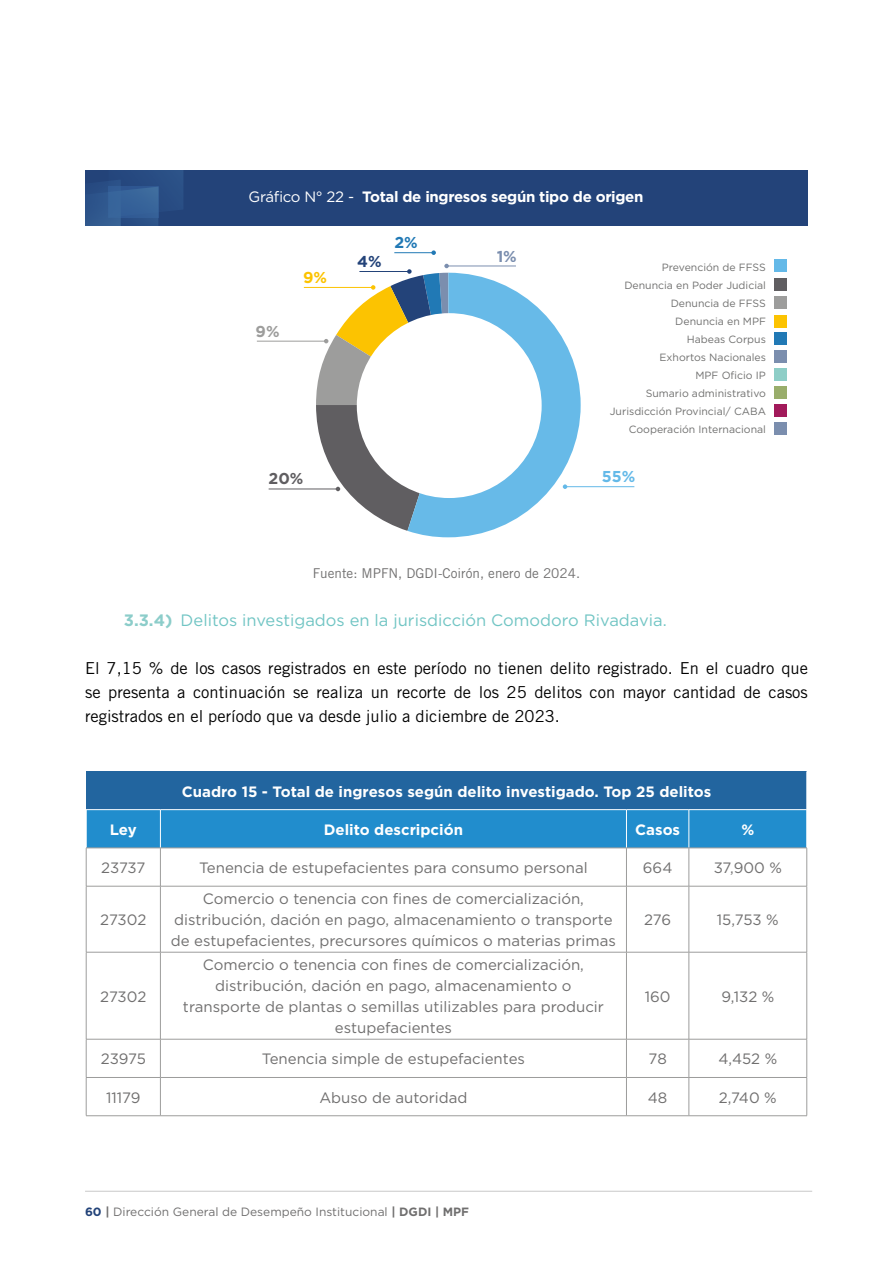
<style>
.page{position:relative;width:893px;height:1263px;background:#fff}
.page>*{position:absolute;margin:0;border:0;box-sizing:border-box;transform-origin:0 0}
.t1{font:16.5px/24px "Trade Gothic LT Std";color:#000;text-align:justify}
.t2{font:16.5px "Gotham";color:#71c5c4}
.t3{font:700 15.75px "Gotham";color:#234379}
.t4{font:700 15.75px "Gotham";color:#605e61}
.t5{font:700 15.75px "Gotham";color:#64b9e8}
.t6{font:700 15.75px "Gotham";color:#fcc301}
.t7{font:700 15.75px "Gotham";color:#9d9d9c}
.t8{font:700 15.75px "Gotham";color:#2179b5}
.t9{font:15px/21px "Gotham";color:#706f6f;text-align:center}
.t10{font:700 15px "Gotham";color:#fff}
.t11{font:700 15px "Gotham";letter-spacing:-.02em;color:#fff}
.t12{font:13.5px "Trade Gothic LT Std";color:#706f6f}
.t13{font:12px "Gotham";color:#706f6f}
.t14{font:10.5px/18px "Gotham";color:#70706f;text-align:right}
.s1{font-weight:400}
.s2{font-weight:700;color:#8ccdca}
.s3{font-weight:700;color:#234379}
.s4{font-weight:700}
</style>
<div class="page">
<hr style="left:85px;top:1191px;width:727px;height:1px;background:#c8c8c8">
<div style="left:85px;top:170px;width:723px;height:56px;background:#234379"></div>
<svg style="left:85px;top:170px;width:98px;height:55px"></svg>
<svg style="left:408px;top:273px;width:173px;height:264px;fill:#67bae8"></svg>
<hr style="left:565px;top:486px;width:69px;height:1px;background:#64b9e8">
<svg style="left:563px;top:484px;width:4px;height:5px"></svg>
<hr style="left:304px;top:287px;width:69px;height:1px;background:#fcc301">
<hr style="left:257px;top:341px;width:69px;height:1px;background:#9d9d9c">
<hr style="left:269px;top:489px;width:69px;height:1px;background:#605e61">
<hr style="left:446px;top:266px;width:70px;height:1px;background:#234379">
<svg style="left:316px;top:264px;width:133px;height:267px"></svg>
<hr style="left:394px;top:252px;width:40px;height:1px;background:#2179b5">
<svg style="left:431px;top:250px;width:5px;height:5px"></svg>
<div style="left:357px;top:313px;width:185px;height:185px;background:#fff;border-radius:50%"></div>
<div style="left:774px;top:259px;width:13px;height:13px;background:#64b9e8"></div>
<div style="left:774px;top:315px;width:13px;height:12px;background:#fcc301"></div>
<div style="left:774px;top:278px;width:13px;height:13px;background:#605e61"></div>
<div style="left:774px;top:297px;width:13px;height:12px;background:#9d9d9c"></div>
<div style="left:774px;top:332px;width:13px;height:13px;background:#2179b5"></div>
<div style="left:774px;top:350px;width:13px;height:13px;background:#7b8eae"></div>
<div style="left:774px;top:368px;width:13px;height:13px;background:#8ecec7"></div>
<div style="left:774px;top:386px;width:13px;height:13px;background:#99ad6b"></div>
<div style="left:774px;top:405px;width:13px;height:12px;background:#a21a5b"></div>
<div style="left:774px;top:422px;width:13px;height:13px;background:#7b8eae"></div>
<div style="left:86px;top:771px;width:721px;height:39px;background:#22659f"></div>
<div style="left:87px;top:810px;width:719px;height:38px;background:#218dcd"></div>
<hr style="left:806px;top:771px;width:1px;height:38px;background:#fff">
<hr style="left:160px;top:810px;width:1px;height:38px;background:#fff">
<hr style="left:626px;top:810px;width:1px;height:38px;background:#fff">
<hr style="left:689px;top:810px;width:1px;height:38px;background:#fff">
<hr style="left:86px;top:809px;width:74px;height:1px;background:#fff">
<hr style="left:160px;top:809px;width:466px;height:1px;background:#fff">
<hr style="left:626px;top:809px;width:63px;height:1px;background:#fff">
<hr style="left:689px;top:809px;width:118px;height:1px;background:#fff">
<hr style="left:86px;top:848px;width:74px;height:1px;background:#9d9d9c">
<hr style="left:86px;top:848px;width:1px;height:38px;background:#9d9d9c">
<hr style="left:160px;top:848px;width:466px;height:1px;background:#9d9d9c">
<hr style="left:160px;top:848px;width:1px;height:38px;background:#9d9d9c">
<hr style="left:626px;top:848px;width:63px;height:1px;background:#9d9d9c">
<hr style="left:626px;top:848px;width:1px;height:38px;background:#9d9d9c">
<hr style="left:689px;top:848px;width:118px;height:1px;background:#9d9d9c">
<hr style="left:689px;top:848px;width:1px;height:38px;background:#9d9d9c">
<hr style="left:806px;top:848px;width:1px;height:38px;background:#9d9d9c">
<hr style="left:86px;top:886px;width:74px;height:1px;background:#9d9d9c">
<hr style="left:86px;top:886px;width:1px;height:66px;background:#9d9d9c">
<hr style="left:160px;top:886px;width:466px;height:1px;background:#9d9d9c">
<hr style="left:160px;top:886px;width:1px;height:66px;background:#9d9d9c">
<hr style="left:626px;top:886px;width:63px;height:1px;background:#9d9d9c">
<hr style="left:626px;top:886px;width:1px;height:66px;background:#9d9d9c">
<hr style="left:689px;top:886px;width:118px;height:1px;background:#9d9d9c">
<hr style="left:689px;top:886px;width:1px;height:66px;background:#9d9d9c">
<hr style="left:806px;top:886px;width:1px;height:66px;background:#9d9d9c">
<hr style="left:86px;top:952px;width:74px;height:1px;background:#9d9d9c">
<hr style="left:86px;top:952px;width:1px;height:87px;background:#9d9d9c">
<hr style="left:160px;top:952px;width:466px;height:1px;background:#9d9d9c">
<hr style="left:160px;top:952px;width:1px;height:87px;background:#9d9d9c">
<hr style="left:626px;top:952px;width:63px;height:1px;background:#9d9d9c">
<hr style="left:626px;top:952px;width:1px;height:87px;background:#9d9d9c">
<hr style="left:689px;top:952px;width:118px;height:1px;background:#9d9d9c">
<hr style="left:689px;top:952px;width:1px;height:87px;background:#9d9d9c">
<hr style="left:806px;top:952px;width:1px;height:87px;background:#9d9d9c">
<hr style="left:86px;top:1039px;width:74px;height:1px;background:#9d9d9c">
<hr style="left:86px;top:1039px;width:1px;height:38px;background:#9d9d9c">
<hr style="left:160px;top:1039px;width:466px;height:1px;background:#9d9d9c">
<hr style="left:160px;top:1039px;width:1px;height:38px;background:#9d9d9c">
<hr style="left:626px;top:1039px;width:63px;height:1px;background:#9d9d9c">
<hr style="left:626px;top:1039px;width:1px;height:38px;background:#9d9d9c">
<hr style="left:689px;top:1039px;width:118px;height:1px;background:#9d9d9c">
<hr style="left:689px;top:1039px;width:1px;height:38px;background:#9d9d9c">
<hr style="left:806px;top:1039px;width:1px;height:38px;background:#9d9d9c">
<hr style="left:86px;top:1077px;width:74px;height:1px;background:#9d9d9c">
<hr style="left:86px;top:1078px;width:1px;height:37px;background:#9d9d9c">
<hr style="left:160px;top:1077px;width:466px;height:1px;background:#9d9d9c">
<hr style="left:160px;top:1078px;width:1px;height:37px;background:#9d9d9c">
<hr style="left:626px;top:1077px;width:63px;height:1px;background:#9d9d9c">
<hr style="left:626px;top:1078px;width:1px;height:37px;background:#9d9d9c">
<hr style="left:689px;top:1077px;width:118px;height:1px;background:#9d9d9c">
<hr style="left:689px;top:1078px;width:1px;height:37px;background:#9d9d9c">
<hr style="left:806px;top:1078px;width:1px;height:37px;background:#9d9d9c">
<hr style="left:86px;top:1115px;width:74px;height:1px;background:#9d9d9c">
<hr style="left:160px;top:1115px;width:466px;height:1px;background:#9d9d9c">
<hr style="left:626px;top:1115px;width:63px;height:1px;background:#9d9d9c">
<hr style="left:689px;top:1115px;width:118px;height:1px;background:#9d9d9c">
<p class="t11" style="left:249px;top:187px;width:396px"><span class="s1">Gráfico N° 22 -</span> Total de ingresos según tipo de origen</p>
<p class="t7" style="left:256px;top:321px;width:25px">9%</p>
<p class="t6" style="left:303px;top:267px;width:25px">9%</p>
<p class="t8" style="left:394px;top:232px;width:25px">2%</p>
<p class="t3" style="left:357px;top:251px;width:26px">4%</p>
<p class="t3" style="left:497px;top:246px;width:22px">1%</p>
<p class="t14" style="left:610px;top:258px;width:158px">Prevención de FFSS<br>Denuncia en Poder Judicial<br>Denuncia de FFSS<br>Denuncia en MPF<br>Habeas Corpus<br>Exhortos Nacionales<br>MPF Oficio IP<br>Sumario administrativo<br>Jurisdicción Provincial/ CABA<br>Cooperación Internacional</p>
<p class="t4" style="left:269px;top:468px;width:36px">20%</p>
<p class="t5" style="left:602px;top:466px;width:35px">55%</p>
<p class="t12" style="left:313px;top:565px;width:269px">Fuente: MPFN, DGDI-Coirón, enero de 2024.</p>
<p class="t2" style="left:124px;top:610px;width:544px"><span class="s2">3.3.4)</span> Delitos investigados en la jurisdicción Comodoro Rivadavia.</p>
<p class="t1" style="left:85px;top:656px;width:724px">El 7,15 % de los casos registrados en este período no tienen delito registrado. En el cuadro que se presenta a continuación se realiza un recorte de los 25 delitos con mayor cantidad de casos registrados en el período que va desde julio a diciembre de 2023.</p>
<p class="t10" style="left:182px;top:781px;width:531px">Cuadro 15 - Total de ingresos según delito investigado. Top 25 delitos</p>
<p class="t10" style="left:110px;top:819px;width:28px">Ley</p>
<p class="t10" style="left:324px;top:819px;width:141px">Delito descripción</p>
<p class="t10" style="left:635px;top:819px;width:46px">Casos</p>
<p class="t10" style="left:741px;top:819px;width:14px">%</p>
<p class="t9" style="left:101px;top:857px;width:46px">23737</p>
<p class="t9" style="left:199px;top:857px;width:390px">Tenencia de estupefacientes para consumo personal</p>
<p class="t9" style="left:643px;top:857px;width:31px">664</p>
<p class="t9" style="left:714px;top:857px;width:70px">37,900 %</p>
<p class="t9" style="left:100px;top:909px;width:48px">27302</p>
<p class="t9" style="left:171px;top:888px;width:447px">Comercio o tenencia con fines de comercialización, distribución, dación en pago, almacenamiento o transporte de estupefacientes, precursores químicos o materias primas</p>
<p class="t9" style="left:644px;top:909px;width:29px">276</p>
<p class="t9" style="left:717px;top:909px;width:63px">15,753 %</p>
<p class="t9" style="left:100px;top:985px;width:48px">27302</p>
<p class="t9" style="left:183px;top:954px;width:422px">Comercio o tenencia con fines de comercialización, distribución, dación en pago, almacenamiento o transporte de plantas o semillas utilizables para producir estupefacientes</p>
<p class="t9" style="left:645px;top:985px;width:27px">160</p>
<p class="t9" style="left:721px;top:985px;width:55px">9,132 %</p>
<p class="t9" style="left:101px;top:1048px;width:47px">23975</p>
<p class="t9" style="left:262px;top:1048px;width:265px">Tenencia simple de estupefacientes</p>
<p class="t9" style="left:649px;top:1048px;width:20px">78</p>
<p class="t9" style="left:718px;top:1048px;width:60px">4,452 %</p>
<p class="t9" style="left:106px;top:1086px;width:36px">11179</p>
<p class="t9" style="left:319px;top:1086px;width:150px">Abuso de autoridad</p>
<p class="t9" style="left:648px;top:1086px;width:21px">48</p>
<p class="t9" style="left:719px;top:1086px;width:59px">2,740 %</p>
<p class="t13" style="left:85px;top:1204px;width:386px"><span class="s3">60</span> <span class="s4">|</span> Dirección General de Desempeño Institucional <span class="s4">| DGDI | MPF</span></p>
</div>
